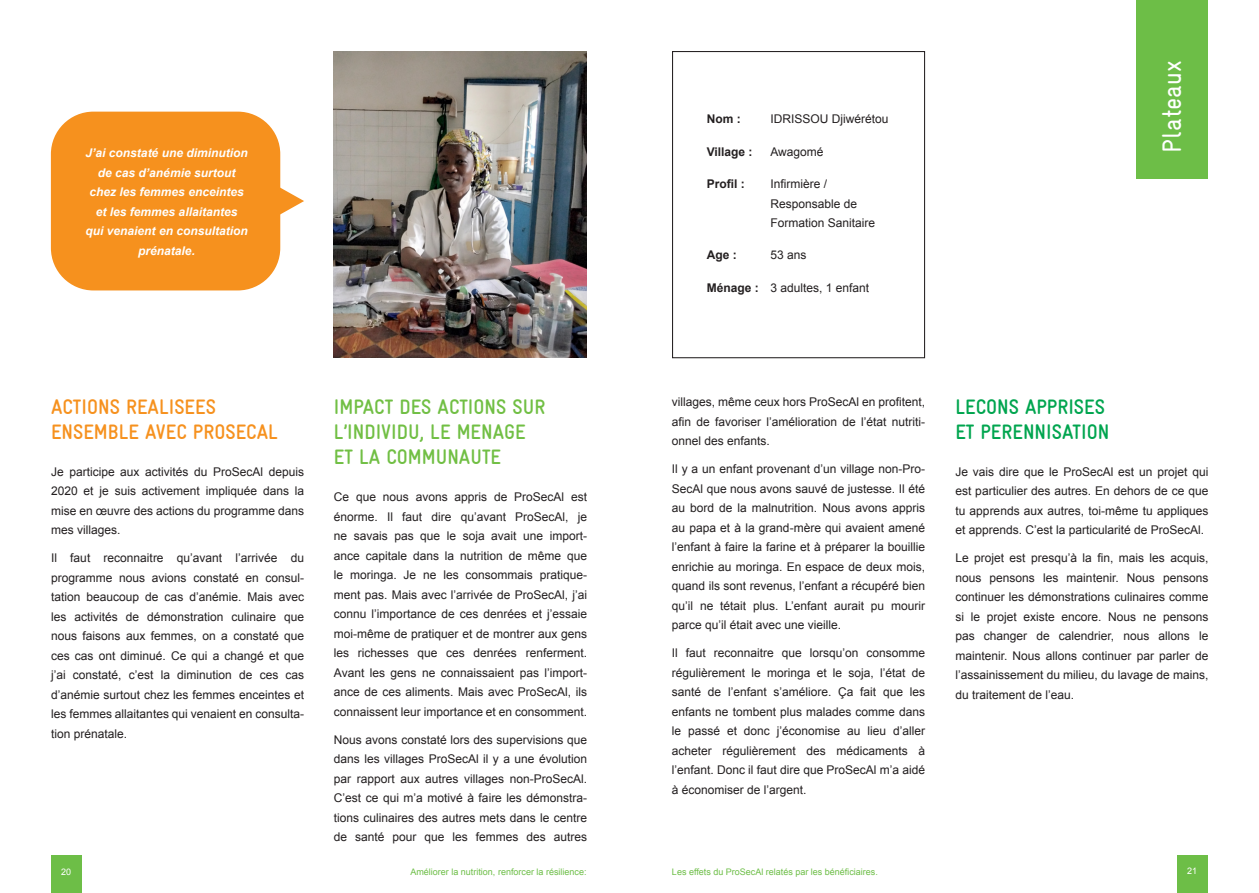
<style>
.page{position:relative;width:1259px;height:893px;background:#fff}
.page>*{position:absolute;margin:0;border:0;box-sizing:border-box;transform-origin:0 0}
.Titel{font:condensed 27px "GIZ Gravur TT";color:#fff}
.Heading_1_ohne_Numme{font:700 condensed 21px/25.2px "GIZ Gravur TT";color:#71bf44}
.Heading_1_ohne_Numme-2{font:700 condensed 21px/25.2px "GIZ Gravur TT";color:#f6911e}
.Heading_1_ohne_Numme-3{font:700 condensed 21px/25.2px "GIZ Gravur TT";color:#00a54f}
.Text{font:12px/19.5px "Arial";color:#231f20;text-align:justify}
.Text_kursiv{font:italic 700 12px/19.5px "Arial";color:#fff;text-align:center}
.Text_Kästchen{font:12px/19.5px "Arial";color:#231f20}
.Text_Kästchen-2{font:700 12px "Arial";color:#231f20}
.t1{font:9px "Arial";color:#6dbe47}
.t2{font:9px "Arial";color:#fff}
.s1{font-weight:700}
</style>
<div class="page">
<div style="left:51px;top:856px;width:30px;height:37px;background:#6dbe47"></div>
<div style="left:1177px;top:856px;width:30px;height:37px;background:#6dbe47"></div>
<div style="left:1136px;top:0;width:72px;height:179px;background:#6dbe47"></div>
<div style="left:672px;top:51px;width:253px;height:307px;border:1px solid #231f20"></div>
<div style="left:51px;top:112px;width:229px;height:178px;background:#f6911e;border-radius:43px"></div>
<svg style="left:280px;top:180px;width:24px;height:42px"></svg>
<img style="left:334px;top:51px;width:253px;height:307px">
<p class="Text_kursiv" style="left:86px;top:144px;width:164px">J’ai constaté une diminution de cas d’anémie surtout chez les femmes enceintes et les femmes allaitantes qui venaient en consultation prénatale.</p>
<p class="Heading_1_ohne_Numme-2" style="left:51px;top:394px;width:228px">ACTIONS REALISEES<br>ENSEMBLE AVEC PROSECAL</p>
<p class="Text" style="left:51px;top:462px;width:255px">Je participe aux activités du ProSecAl depuis 2020 et je suis activement impliquée dans la mise en œuvre des actions du programme dans mes villages.</p>
<p class="Text" style="left:51px;top:548px;width:255px">Il faut reconnaitre qu’avant l’arrivée du programme nous avions constaté en consul&shy;tation beaucoup de cas d’anémie. Mais avec les activités de démonstration culinaire que nous faisons aux femmes, on a constaté que ces cas ont diminué. Ce qui a changé et que j’ai constaté, c’est la diminution de ces cas d’anémie surtout chez les femmes enceintes et les femmes allaitantes qui venaient en consulta&shy;tion prénatale.</p>
<p class="Heading_1_ohne_Numme" style="left:334px;top:394px;width:213px">IMPACT DES ACTIONS SUR<br>L’INDIVIDU, LE MENAGE<br>ET LA COMMUNAUTE</p>
<p class="Text" style="left:334px;top:487px;width:255px">Ce que nous avons appris de ProSecAl est énorme. Il faut dire qu’avant ProSecAl, je ne savais pas que le soja avait une import&shy;ance capitale dans la nutrition de même que le moringa. Je ne les consommais pratique&shy;ment pas. Mais avec l’arrivée de ProSecAl, j’ai connu l’importance de ces denrées et j’essaie moi-même de pratiquer et de montrer aux gens les richesses que ces denrées renferment.<br>Avant les gens ne connaissaient pas l’import&shy;ance de ces aliments. Mais avec ProSecAl, ils connaissent leur importance et en consomment.</p>
<p class="Text" style="left:334px;top:730px;width:255px">Nous avons constaté lors des supervisions que dans les villages ProSecAl il y a une évolution par rapport aux autres villages non-ProSecAl.<br>C’est ce qui m’a motivé à faire les démonstra&shy;tions culinaires des autres mets dans le centre de santé pour que les femmes des autres</p>
<p class="Text_Kästchen-2" style="left:706px;top:111px;width:35px">Nom :</p>
<p class="Text_Kästchen" style="left:770px;top:110px;width:120px">IDRISSOU Djiwérétou</p>
<p class="Text_Kästchen-2" style="left:706px;top:144px;width:47px">Village :</p>
<p class="Text_Kästchen" style="left:770px;top:142px;width:55px">Awagomé</p>
<p class="Text_Kästchen-2" style="left:706px;top:176px;width:40px">Profil :</p>
<p class="Text_Kästchen" style="left:770px;top:174px;width:106px">Infirmière /<br>Responsable de<br>Formation Sanitaire</p>
<p class="Text_Kästchen-2" style="left:706px;top:247px;width:31px">Age :</p>
<p class="Text_Kästchen" style="left:770px;top:245px;width:38px">53 ans</p>
<p class="Text_Kästchen" style="left:706px;top:278px;width:164px"><span class="s1">Ménage :</span> 3 adultes, 1 enfant</p>
<p class="Titel" style="left:1157px;top:153px;width:94px;rotate:-90deg">Plateaux</p>
<p class="Text" style="left:672px;top:392px;width:255px">villages, même ceux hors ProSecAl en profitent, afin de favoriser l’amélioration de l’état nutriti&shy;onnel des enfants.</p>
<p class="Text" style="left:672px;top:459px;width:255px">Il y a un enfant provenant d’un village non-Pro-SecAl que nous avons sauvé de justesse. Il été au bord de la malnutrition. Nous avons appris au papa et à la grand-mère qui avaient amené l’enfant à faire la farine et à préparer la bouillie enrichie au moringa. En espace de deux mois, quand ils sont revenus, l’enfant a récupéré bien qu’il ne tétait plus. L’enfant aurait pu mourir parce qu’il était avec une vieille.</p>
<p class="Text" style="left:672px;top:643px;width:255px">Il faut reconnaitre que lorsqu’on consomme régulièrement le moringa et le soja, l’état de santé de l’enfant s’améliore. Ça fait que les enfants ne tombent plus malades comme dans le passé et donc j’économise au lieu d’aller acheter régulièrement des médicaments à l’enfant. Donc il faut dire que ProSecAl m’a aidé à économiser de l’argent.</p>
<p class="Heading_1_ohne_Numme-3" style="left:955px;top:394px;width:155px">LECONS APPRISES<br>ET PERENNISATION</p>
<p class="Text" style="left:955px;top:462px;width:255px">Je vais dire que le ProSecAl est un projet qui est particulier des autres. En dehors de ce que tu apprends aux autres, toi-même tu appliques et apprends. C’est la particularité de ProSecAl.</p>
<p class="Text" style="left:955px;top:548px;width:255px">Le projet est presqu’à la fin, mais les acquis, nous pensons les maintenir. Nous pensons continuer les démonstrations culinaires comme si le projet existe encore. Nous ne pensons pas changer de calendrier, nous allons le maintenir. Nous allons continuer par parler de l’assainissement du milieu, du lavage de mains, du traitement de l’eau.</p>
<p class="t2" style="left:61px;top:865px;width:12px">20</p>
<p class="t1" style="left:410px;top:865px;width:178px">Améliorer la nutrition, renforcer la résilience:</p>
<p class="t1" style="left:672px;top:866px;width:207px">Les effets du ProSecAl relatés par les bénéficiaires.</p>
<p class="t2" style="left:1187px;top:865px;width:12px">21</p>
</div>
